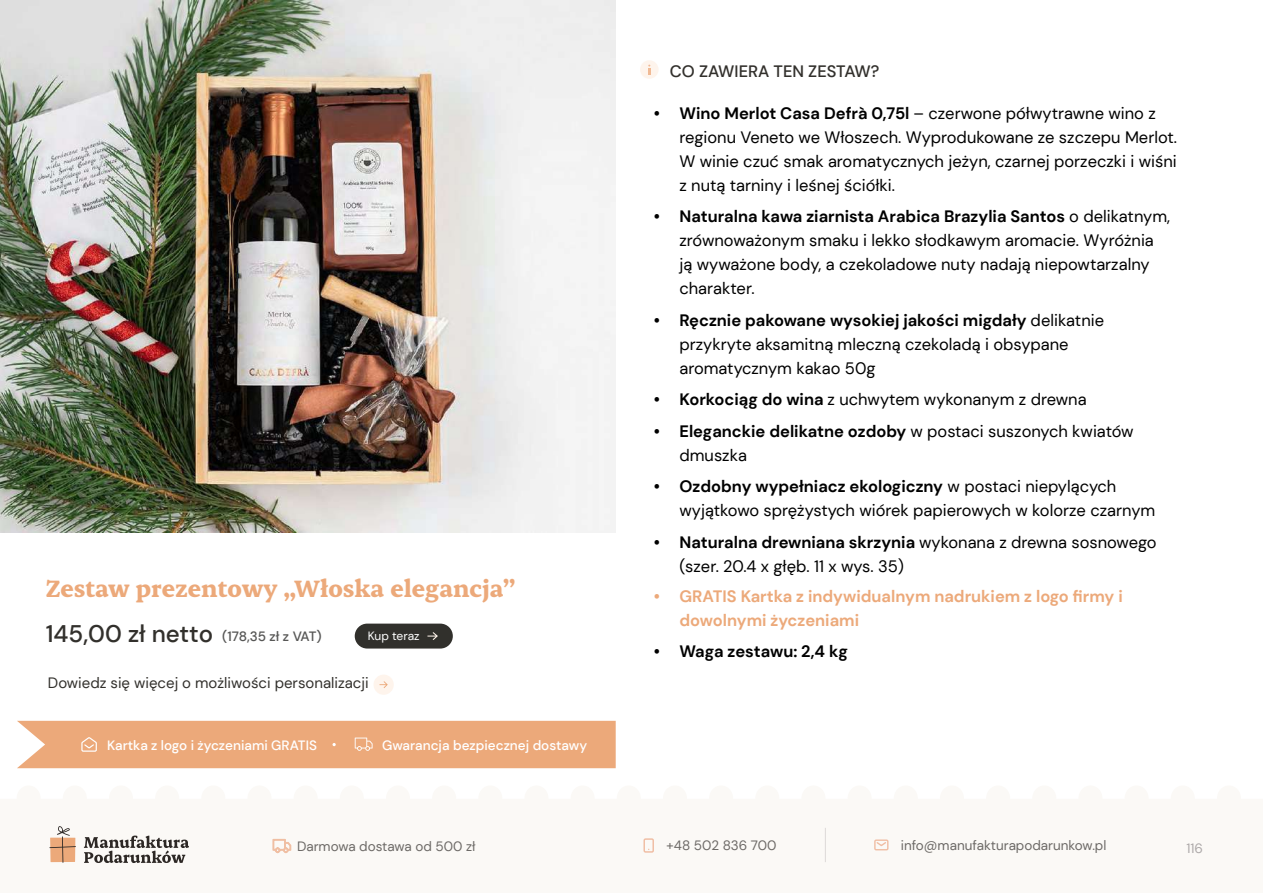
<style>
.page{position:relative;width:1263px;height:893px;background:#fff}
.page>*{position:absolute;margin:0;border:0;box-sizing:border-box;transform-origin:0 0}
.t1{font:700 27px "Erode";color:#eca97a}
.t2{font:16.5px/24px "DM Sans";color:#000}
.t3{font:700 16.5px/24px "DM Sans";color:#eca97a}
.t4{font:500 16.5px "DM Sans";color:#32302c}
.t5{font:700 16.5px "DM Sans";color:#000}
.t6{font:15px "DM Sans";color:#32302c}
.t7{font:13.5px "DM Sans";color:#6c6966}
.t8{font:500 13.5px "DM Sans";color:#fff}
.t9{font:500 13.5px "DM Sans";letter-spacing:-.005em;color:#575756}
.t10{font:13.5px "DM Sans";color:#ada9a9}
.t11{font:12px "DM Sans";color:#fff}
.s1{font-size:24px;color:#32302c}
.s2{font-weight:700}
</style>
<div class="page">
<div style="left:0;top:760px;width:1263px;height:133px;background:#fbf9f6"></div>
<hr style="left:825px;top:828px;width:1px;height:34px;background:#ada9a9">
<svg style="left:643px;top:838px;width:11px;height:15px"></svg>
<svg style="left:874px;top:839px;width:15px;height:12px"></svg>
<svg style="left:17px;top:768px;width:599px;height:1px"></svg>
<svg style="left:49px;top:826px;width:27px;height:37px"></svg>
<svg style="left:84px;top:836px;width:105px;height:27px"></svg>
<svg style="left:273px;top:839px;width:18px;height:14px"></svg>
<div style="left:355px;top:624px;width:98px;height:24px;background:#31302c;border-radius:12px"></div>
<div style="left:17px;top:721px;width:599px;height:47px;background:#eca97a"></div>
<svg style="left:427px;top:632px;width:11px;height:8px"></svg>
<div style="left:374px;top:675px;width:20px;height:20px;background:#fef4ec;border-radius:50%"></div>
<svg style="left:379px;top:681px;width:9px;height:7px"></svg>
<div style="left:640px;top:60px;width:19px;height:19px;background:#fef4ec;border-radius:50%"></div>
<img style="left:0;top:1px;width:615px;height:532px">
<h1 class="t1" style="left:46px;top:572px;width:471px">Zestaw prezentowy „Włoska elegancja”</h1>
<p class="t9" style="left:46px;top:628px;width:277px"><span class="s1">145,00 zł netto</span> (178,35 zł z VAT)</p>
<p class="t11" style="left:368px;top:628px;width:53px">Kup teraz</p>
<p class="t6" style="left:48px;top:674px;width:322px">Dowiedz się więcej o możliwości personalizacji</p>
<p class="t8" style="left:107px;top:737px;width:211px">Kartka z logo i życzeniami GRATIS</p>
<p class="t8" style="left:382px;top:737px;width:207px">Gwarancja bezpiecznej dostawy</p>
<p class="t4" style="left:670px;top:61px;width:211px">CO ZAWIERA TEN ZESTAW?</p>
<p class="t2" style="left:679px;top:101px;width:499px;text-indent:-25px"><span class="s2">• Wino Merlot Casa Defrà 0,75l</span> – czerwone półwytrawne wino z regionu Veneto we Włoszech. Wyprodukowane ze szczepu Merlot.<br>W winie czuć smak aromatycznych jeżyn, czarnej porzeczki i wiśni z nutą tarniny i leśnej ściółki.</p>
<p class="t2" style="left:679px;top:204px;width:492px;text-indent:-25px"><span class="s2">• Naturalna kawa ziarnista Arabica Brazylia Santos</span> o delikatnym, zrównoważonym smaku i lekko słodkawym aromacie. Wyróżnia ją wyważone body, a czekoladowe nuty nadają niepowtarzalny charakter.</p>
<p class="t2" style="left:679px;top:308px;width:426px;text-indent:-25px"><span class="s2">• Ręcznie pakowane wysokiej jakości migdały</span> delikatnie przykryte aksamitną mleczną czekoladą i obsypane aromatycznym kakao 50g</p>
<p class="t2" style="left:654px;top:387px;width:434px"><span class="s2">• Korkociąg do wina</span> z uchwytem wykonanym z drewna</p>
<p class="t2" style="left:679px;top:419px;width:456px;text-indent:-25px"><span class="s2">• Eleganckie delikatne ozdoby</span> w postaci suszonych kwiatów dmuszka</p>
<p class="t2" style="left:679px;top:474px;width:477px;text-indent:-25px"><span class="s2">• Ozdobny wypełniacz ekologiczny</span> w postaci niepylących wyjątkowo sprężystych wiórek papierowych w kolorze czarnym</p>
<p class="t2" style="left:679px;top:530px;width:479px;text-indent:-25px"><span class="s2">• Naturalna drewniana skrzynia</span> wykonana z drewna sosnowego (szer. 20.4 x głęb. 11 x wys. 35)</p>
<p class="t3" style="left:679px;top:584px;width:445px;text-indent:-25px">• GRATIS Kartka z indywidualnym nadrukiem z logo firmy i dowolnymi życzeniami</p>
<p class="t5" style="left:654px;top:641px;width:195px">• Waga zestawu: 2,4 kg</p>
<p class="t7" style="left:297px;top:838px;width:180px">Darmowa dostawa od 500 zł</p>
<p class="t7" style="left:666px;top:837px;width:112px">+48 502 836 700</p>
<p class="t7" style="left:901px;top:837px;width:207px">info@manufakturapodarunkow.pl</p>
<p class="t10" style="left:1186px;top:840px;width:18px">116</p>
</div>
